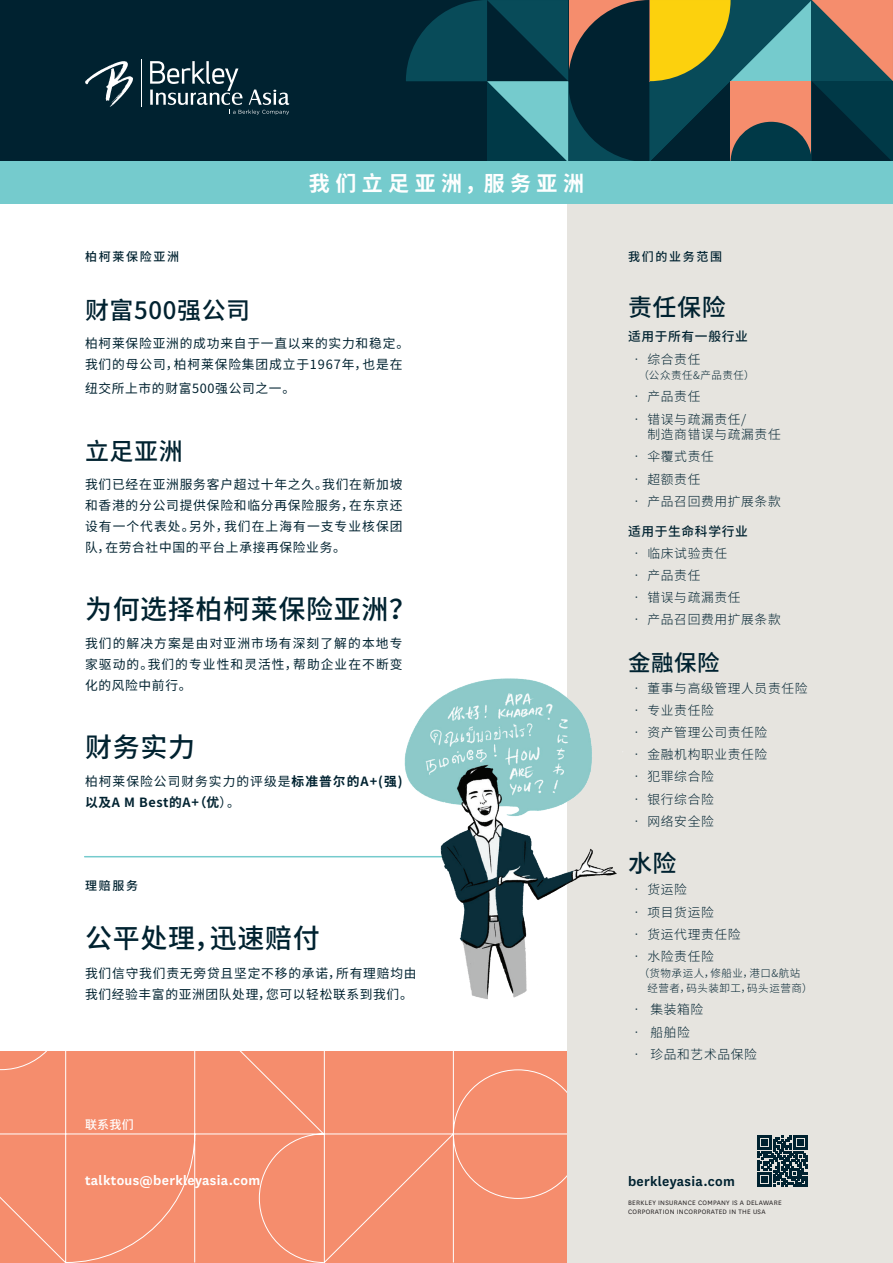
<style>
.page{position:relative;width:893px;height:1263px;background:#fff}
.page>*{position:absolute;margin:0;border:0;box-sizing:border-box;transform-origin:0 0}
.t1{font:500 27px "Noto Sans SC";letter-spacing:.025em;color:#002230}
.t2{font:500 24px "Noto Sans SC";letter-spacing:.025em;color:#002230}
.t3{font:500 22.5px "Noto Sans SC";color:#002230}
.t4{font:700 21px "Noto Sans SC";letter-spacing:.26em;color:#fff}
.t5{font:600 15px "National";letter-spacing:.02em;color:#fff}
.t6{font:600 15px "National";letter-spacing:.02em;color:#002230}
.t7{font:12.75px/21px "Noto Sans SC";letter-spacing:.065em;color:#002230}
.t8{font:300 12.75px/15.8px "Noto Sans SC";letter-spacing:.05em;color:#002230}
.t9{font:700 12.75px/21px "Noto Sans SC";letter-spacing:.05em;color:#002230}
.t10{font:500 12.75px "Noto Sans SC";letter-spacing:.05em;color:#002230}
.t11{font:500 12px "Noto Sans SC";letter-spacing:.14em;color:#002230}
.t12{font:500 12px "Noto Sans SC";color:#fff}
.t13{font:300 10.5px/15.8px "Noto Sans SC";letter-spacing:.05em;color:#002230}
.t14{font:7.5px/9px "National";letter-spacing:.04em;color:#231f20}
.s1{font-weight:400}
</style>
<div class="page">
<div style="left:0;top:1051px;width:568px;height:212px;background:#f58d6d"></div>
<div style="left:568px;top:204px;width:325px;height:1059px;background:#e6e4df"></div>
<svg style="left:757px;top:1135px;width:51px;height:51px"></svg>
<div style="left:81px;top:81px;width:81px;height:81px;background:#002230"></div>
<div style="left:81px;top:0;width:81px;height:81px;background:#002230"></div>
<div style="left:0;top:162px;width:893px;height:42px;background:#75cbcd"></div>
<div style="left:0;top:0;width:133px;height:162px;background:#002230"></div>
<hr style="left:141px;top:59px;width:1px;height:48px;background:#fff">
<svg style="left:150px;top:0;width:743px;height:162px"></svg>
<hr style="left:85px;top:856px;width:361px;height:1px;background:#75cbcd">
<img style="left:400px;top:668px;width:217px;height:342px">
<h3 class="t4" style="left:309px;top:172px;width:277px">我们立足亚洲，服务亚洲</h3>
<p class="t11" style="left:85px;top:249px;width:96px">柏柯莱保险亚洲</p>
<h2 class="t2" style="left:85px;top:296px;width:167px">财富500强公司</h2>
<p class="t7" style="left:85px;top:333px;width:326px">柏柯莱保险亚洲的成功来自于一直以来的实力和稳定。我们的母公司，柏柯莱保险集团成立于1967年，也是在</p>
<p class="t7" style="left:85px;top:378px;width:212px">纽交所上市的财富500强公司之一。</p>
<h2 class="t2" style="left:85px;top:437px;width:99px">立足亚洲</h2>
<p class="t7" style="left:85px;top:474px;width:319px;text-align:justify">我们已经在亚洲服务客户超过十年之久。我们在新加坡和香港的分公司提供保险和临分再保险服务，在东京还设有一个代表处。另外，我们在上海有一支专业核保团队，在劳合社中国的平台上承接再保险业务。</p>
<h1 class="t1" style="left:85px;top:594px;width:332px">为何选择柏柯莱保险亚洲？</h1>
<p class="t7" style="left:85px;top:633px;width:319px;text-align:justify">我们的解决方案是由对亚洲市场有深刻了解的本地专家驱动的。我们的专业性和灵活性，帮助企业在不断变化的风险中前行。</p>
<h1 class="t1" style="left:85px;top:732px;width:112px">财务实力</h1>
<p class="t9" style="left:85px;top:771px;width:319px"><span class="s1">柏柯莱保险公司财务实力的评级是</span>标准普尔的A+(强)以及A M Best的A+（优<span class="s1">）。</span></p>
<p class="t11" style="left:85px;top:879px;width:55px">理赔服务</p>
<h1 class="t1" style="left:85px;top:923px;width:236px">公平处理，迅速赔付</h1>
<p class="t7" style="left:85px;top:963px;width:333px">我们信守我们责无旁贷且坚定不移的承诺，所有理赔均由我们经验丰富的亚洲团队处理，您可以轻松联系到我们。</p>
<p class="t12" style="left:85px;top:1118px;width:50px">联系我们</p>
<p class="t5" style="left:85px;top:1170px;width:177px">talktous@berkleyasia.com</p>
<p class="t11" style="left:628px;top:249px;width:96px">我们的业务范围</p>
<h2 class="t2" style="left:628px;top:293px;width:99px">责任保险</h2>
<p class="t10" style="left:628px;top:330px;width:121px">适用于所有一般行业</p>
<p class="t8" style="left:630px;top:351px;width:72px">• 综合责任</p>
<p class="t13" style="left:638px;top:368px;width:118px">（公众责任&amp;产品责任）</p>
<p class="t8" style="left:630px;top:389px;width:72px">• 产品责任</p>
<p class="t8" style="left:647px;top:411px;width:135px;text-indent:-17px">• 错误与疏漏责任/<br>制造商错误与疏漏责任</p>
<p class="t8" style="left:630px;top:449px;width:85px">• 伞覆式责任</p>
<p class="t8" style="left:630px;top:471px;width:72px">• 超额责任</p>
<p class="t8" style="left:630px;top:493px;width:152px">• 产品召回费用扩展条款</p>
<p class="t10" style="left:628px;top:524px;width:121px">适用于生命科学行业</p>
<p class="t8" style="left:630px;top:546px;width:99px">• 临床试验责任</p>
<p class="t8" style="left:630px;top:568px;width:72px">• 产品责任</p>
<p class="t8" style="left:630px;top:590px;width:112px">• 错误与疏漏责任</p>
<p class="t8" style="left:630px;top:612px;width:152px">• 产品召回费用扩展条款</p>
<h3 class="t3" style="left:628px;top:650px;width:93px">金融保险</h3>
<p class="t8" style="left:630px;top:681px;width:179px">• 董事与高级管理人员责任险</p>
<p class="t8" style="left:630px;top:703px;width:85px">• 专业责任险</p>
<p class="t8" style="left:630px;top:725px;width:139px">• 资产管理公司责任险</p>
<p class="t8" style="left:630px;top:747px;width:139px">• 金融机构职业责任险</p>
<p class="t8" style="left:630px;top:769px;width:85px">• 犯罪综合险</p>
<p class="t8" style="left:630px;top:791px;width:85px">• 银行综合险</p>
<p class="t8" style="left:630px;top:813px;width:85px">• 网络安全险</p>
<h2 class="t2" style="left:628px;top:850px;width:50px">水险</h2>
<p class="t8" style="left:630px;top:882px;width:58px">• 货运险</p>
<p class="t8" style="left:630px;top:904px;width:85px">• 项目货运险</p>
<p class="t8" style="left:630px;top:926px;width:112px">• 货运代理责任险</p>
<p class="t8" style="left:630px;top:948px;width:85px">• 水险责任险</p>
<p class="t13" style="left:647px;top:965px;width:166px;text-indent:-9px">（货物承运人，修船业，港口&amp;航站经营者，码头装卸工，码头运营商）</p>
<p class="t8" style="left:630px;top:1002px;width:75px">• 集装箱险</p>
<p class="t8" style="left:630px;top:1024px;width:61px">• 船舶险</p>
<p class="t8" style="left:630px;top:1046px;width:128px">• 珍品和艺术品保险</p>
<p class="t6" style="left:628px;top:1171px;width:108px">berkleyasia.com</p>
<p class="t14" style="left:628px;top:1198px;width:155px">BERKLEY INSURANCE COMPANY IS A DELAWARE<br>CORPORATION INCORPORATED IN THE USA</p>
</div>
